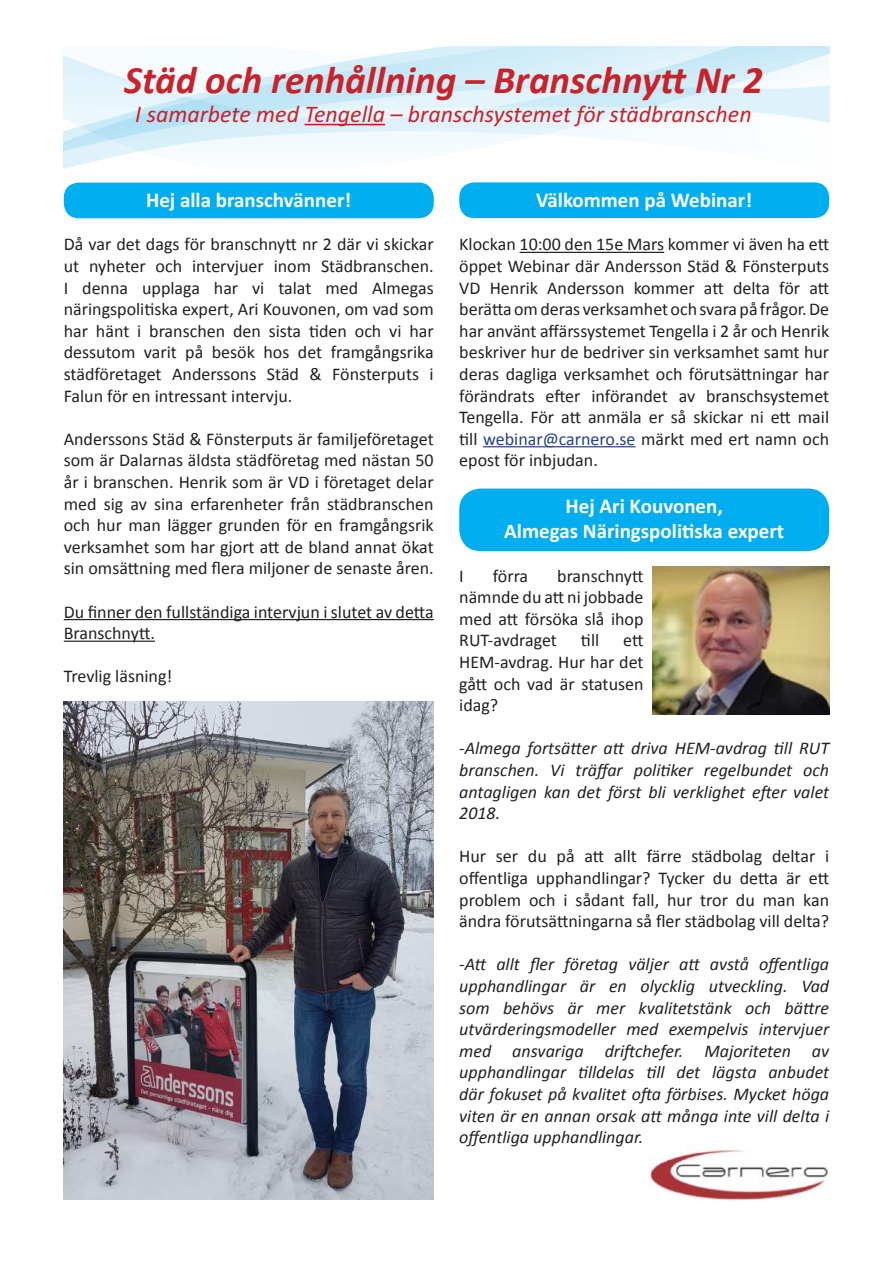
<style>
.page{position:relative;width:893px;height:1263px;background:#fff}
.page>*{position:absolute;margin:0;border:0;box-sizing:border-box;transform-origin:0 0}
.t1{font:italic 700 39px "Calibri";color:#c8232a}
.t2{font:24px "Calibri Italic 2";color:#c8232a}
.t3{font:21px "Calibri Bold 2";color:#fff}
.t4{font:700 21px "Calibri";color:#fff}
.t5{font:18px/21.6px "Calibri";color:#231f20;text-align:justify}
.t6{font:italic 18px/21.6px "Calibri";color:#231f20;text-align:justify}
.t7{font:18px "Calibri Italic 2";color:#231f20}
.s1{color:#253f8e}
</style>
<div class="page">
<svg style="left:64px;top:113px;width:765px;height:56px"></svg>
<svg style="left:64px;top:47px;width:765px;height:66px"></svg>
<div style="left:459px;top:489px;width:370px;height:62px;background:#00aeef;border-radius:21px"></div>
<div style="left:64px;top:183px;width:370px;height:35px;background:#00aeef;border-radius:15px"></div>
<div style="left:459px;top:182px;width:370px;height:36px;background:#00aeef;border-radius:15px"></div>
<hr style="left:304px;top:124px;width:81px;height:1px;background:#c51e22">
<img style="left:648px;top:1144px;width:180px;height:56px">
<hr style="left:64px;top:619px;width:370px;height:1px;background:#1d1e1f">
<hr style="left:64px;top:641px;width:91px;height:1px;background:#1d1e1f">
<hr style="left:519px;top:252px;width:145px;height:1px;background:#1d1e1f">
<hr style="left:483px;top:446px;width:153px;height:1px;background:#273684">
<img style="left:64px;top:702px;width:370px;height:498px">
<img style="left:652px;top:566px;width:177px;height:149px">
<h1 class="t1" style="left:124px;top:56px;width:640px">Städ och renhållning – Branschnytt Nr 2</h1>
<h2 class="t2" style="left:135px;top:99px;width:618px">I samarbete med Tengella – branschsystemet för städbranschen</h2>
<p class="t3" style="left:146px;top:187px;width:207px">Hej alla branschvänner!</p>
<p class="t5" style="left:64px;top:233px;width:371px">Då var det dags för branschnytt nr 2 där vi skickar ut nyheter och intervjuer inom Städbranschen.<br>I denna upplaga har vi talat med Almegas näringspolitiska expert, Ari Kouvonen, om vad som har hänt i branschen den sista tiden och vi har dessutom varit på besök hos det framgångsrika städföretaget Anderssons Städ &amp; Fönsterputs i Falun för en intressant intervju.</p>
<p class="t5" style="left:64px;top:427px;width:371px">Anderssons Städ &amp; Fönsterputs är familjeföretaget som är Dalarnas äldsta städföretag med nästan 50 år i branschen. Henrik som är VD i företaget delar med sig av sina erfarenheter från städbranschen och hur man lägger grunden för en framgångsrik verksamhet som har gjort att de bland annat ökat sin omsättning med flera miljoner de senaste åren.</p>
<p class="t5" style="left:64px;top:600px;width:371px">Du finner den fullständiga intervjun i slutet av detta<br>Branschnytt.</p>
<p class="t5" style="left:64px;top:665px;width:110px">Trevlig läsning!</p>
<p class="t3" style="left:536px;top:187px;width:217px">Välkommen på Webinar!</p>
<p class="t5" style="left:459px;top:233px;width:371px">Klockan 10:00 den 15e Mars kommer vi även ha ett öppet Webinar där Andersson Städ &amp; Fönsterputs VD Henrik Andersson kommer att delta för att berätta om deras verksamhet och svara på frågor. De har använt affärssystemet Tengella i 2 år och Henrik beskriver hur de bedriver sin verksamhet samt hur deras dagliga verksamhet och förutsättningar har förändrats efter införandet av branschsystemet Tengella. För att anmäla er så skickar ni ett mail till <span class="s1">webinar@carnero.se</span> märkt med ert namn och epost för inbjudan.</p>
<p class="t3" style="left:566px;top:493px;width:159px">Hej Ari Kouvonen,</p>
<p class="t4" style="left:504px;top:518px;width:281px">Almegas Näringspolitiska expert</p>
<p class="t5" style="left:459px;top:564px;width:6px">I</p>
<p class="t5" style="left:493px;top:564px;width:37px">förra</p>
<p class="t5" style="left:459px;top:564px;width:186px;text-indent:98px">branschnytt nämnde du att ni jobbade med att försöka slå ihop RUT-avdraget</p>
<p class="t5" style="left:581px;top:629px;width:20px">till</p>
<p class="t5" style="left:459px;top:629px;width:186px;text-indent:164px">ett HEM-avdrag. Hur har det gått och vad är statusen idag?</p>
<p class="t6" style="left:459px;top:737px;width:371px">-Almega fortsätter att driva HEM-avdrag till RUT branschen. Vi träffar politiker regelbundet och antagligen kan det först bli verklighet efter valet</p>
<p class="t7" style="left:459px;top:802px;width:43px">2018.</p>
<p class="t5" style="left:459px;top:845px;width:371px">Hur ser du på att allt färre städbolag deltar i offentliga upphandlingar? Tycker du detta är ett problem och i sådant fall, hur tror du man kan ändra förutsättningarna så fler städbolag vill delta?</p>
<p class="t6" style="left:459px;top:953px;width:371px">-Att allt fler företag väljer att avstå offentliga upphandlingar är en olycklig utveckling. Vad som behövs är mer kvalitetstänk och bättre utvärderingsmodeller med exempelvis intervjuer med ansvariga driftchefer. Majoriteten av upphandlingar tilldelas till det lägsta anbudet där fokuset på kvalitet ofta förbises. Mycket höga viten är en annan orsak att många inte vill delta i offentliga upphandlingar.</p>
</div>
